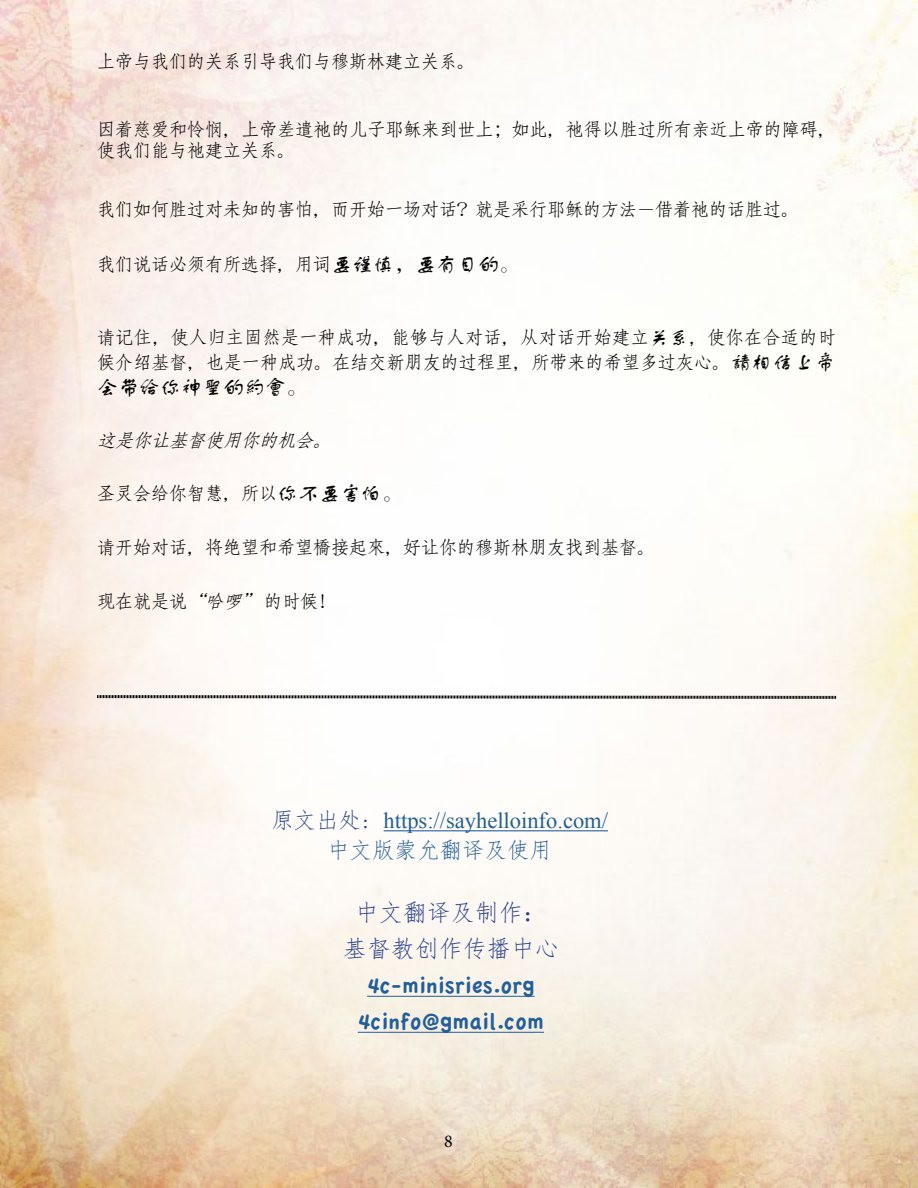
<style>
.page{position:relative;width:918px;height:1188px;background:#fff}
.page>*{position:absolute;margin:0;border:0;box-sizing:border-box;transform-origin:0 0}
.t1{font:24px/36px "Apple Casual";color:#215e9e;text-align:center}
.t2{font:24px/36px "Fang Song";color:#25408f;text-align:center}
.t3{font:22.5px "Times New Roman";color:#215e9e}
.t4{font:22.5px "Fang Song";color:#215e9e}
.t5{font:21px "FZSTK GBK1 0";color:#000}
.t6{font:18px/21.6px "Adobe Fangsong Std";color:#000}
.t7{font:18px/25.2px "Adobe Fangsong Std";letter-spacing:.02em;color:#000}
.t8{font:italic 18px "Adobe Fangsong Std";color:#000}
.t9{font:18px "Minion Pro";color:#000}
.s1{font-family:"FZSTK GBK1 0";font-size:21px}
.s2{font-family:"FZSTK GBK1 0";font-size:19.5px}
.s3{font-style:italic}
.s4{font-family:"Fang Song";color:#25408f}
</style>
<div class="page">
<img style="left:0;top:0;width:918px;height:1188px">
<hr style="left:367px;top:996px;width:168px;height:1px;background:#215e9e">
<hr style="left:358px;top:1032px;width:186px;height:1px;background:#215e9e">
<svg style="left:97px;top:695px;width:739px;height:4px;background:#7d7c7b"></svg>
<hr style="left:384px;top:830px;width:224px;height:1px;background:#215e9e">
<p class="t6" style="left:97px;top:51px;width:379px">上帝与我们的关系引导我们与穆斯林建立关系。</p>
<p class="t6" style="left:97px;top:119px;width:740px">因着慈爱和怜悯，上帝差遣祂的儿子耶稣来到世上；如此，祂得以胜过所有亲近上帝的障碍，使我们能与祂建立关系。</p>
<p class="t6" style="left:97px;top:199px;width:703px">我们如何胜过对未知的害怕，而开始一场对话？就是采行耶稣的方法－借着祂的话胜过。</p>
<p class="t6" style="left:97px;top:254px;width:423px">我们说话必须有所选择，用词<span class="s1">要谨慎，要有目的</span><span class="s2">。</span></p>
<p class="t7" style="left:97px;top:325px;width:740px">请记住，使人归主固然是一种成功，能够与人对话，从对话开始建立<span class="s2">关系</span>，使你在合适的时候介绍基督，也是一种成功。在结交新朋友的过程里，所带来的希望多过灰心。<span class="s1">請相信上帝</span></p>
<p class="t5" style="left:97px;top:375px;width:211px">会带给你神聖的約會。</p>
<p class="t8" style="left:97px;top:429px;width:242px">这是你让基督使用你的机会。</p>
<p class="t6" style="left:97px;top:483px;width:306px">圣灵会给你智慧，所以<span class="s1">你不要害怕</span><span class="s2">。</span></p>
<p class="t6" style="left:97px;top:537px;width:559px">请开始对话，将绝望和希望橋接起來，好让你的穆斯林朋友找到基督。</p>
<p class="t6" style="left:97px;top:591px;width:241px">现在就是说<span class="s3">“哈啰”</span> 的时候！</p>
<p class="t3" style="left:271px;top:806px;width:338px"><span class="s4">原文出处:</span> https://sayhelloinfo.com/</p>
<p class="t4" style="left:327px;top:839px;width:226px">中文版蒙允翻译及使用</p>
<h1 class="t2" style="left:343px;top:895px;width:217px">中文翻译及制作：基督教创作传播中心</h1>
<h1 class="t1" style="left:358px;top:968px;width:188px">4c-minisries.org<br>4cinfo@gmail.com</h1>
<p class="t9" style="left:444px;top:1129px;width:10px">8</p>
</div>
